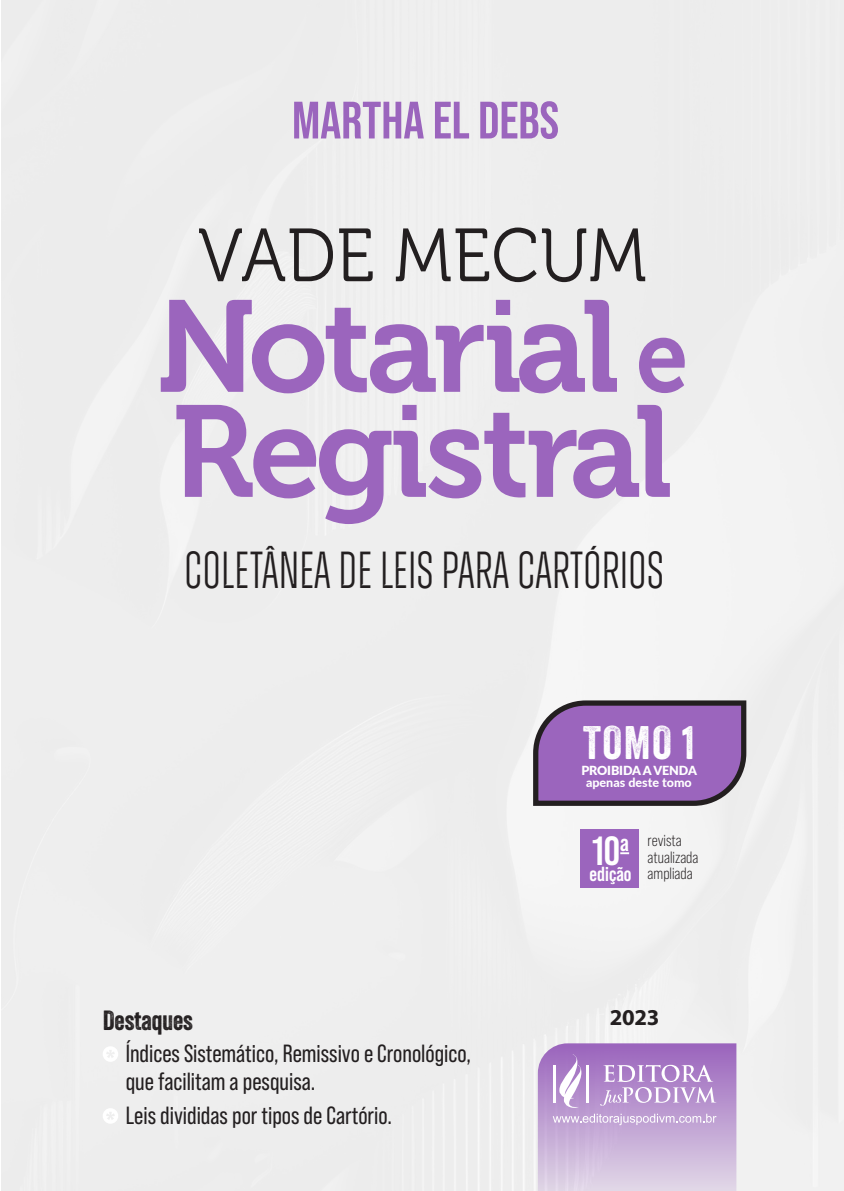
<style>
.page{position:relative;width:844px;height:1191px;background:#fff}
.page>*{position:absolute;margin:0;border:0;box-sizing:border-box;transform-origin:0 0}
.t1{font:129.5px/105px "Museo 700";letter-spacing:-.04em;color:#9b65bd}
.t2{font:75.08px "Museo 300";letter-spacing:.01em;color:#231f20;scale:.91 1}
.t3{font:700 52.5px "Bebas Neue Pro";color:#9b65bd}
.t4{font:300 51.98px "Zuume Cut";color:#231f20;scale:.91 1}
.t5{font:45.5px "Veneer";color:#fff}
.t6{font:700 40.77px "Bebas Neue Pro";color:#fff}
.t7{font:26.95px "Veneer";color:#231f20}
.t8{font:24.85px/28px "Bebas Neue Pro";color:#231f20}
.ART_texto{font:700 22.75px "Myriad Pro";color:#231f20}
.t9{font:700 20.3px "Bebas Neue Pro";color:#fff}
.t10{font:16.45px "Bebas Neue Pro";color:#231f20}
.t11{font:800 12.6px/12.2px "Lato";color:#fff;text-align:center}
.s1{font-size:103.6px}
.s2{font-weight:900}
</style>
<div class="page">
<div style="left:2px;top:0;width:841px;height:1191px;background:#ededed"></div>
<svg style="left:537px;top:1043px;width:199px;height:148px;background:#c4a8d6"></svg>
<svg style="left:530px;top:698px;width:218px;height:110px;background:#956baf"></svg>
<div style="left:580px;top:829px;width:58px;height:59px;background:#9b65bd"></div>
<svg style="left:620px;top:852px;width:9px;height:2px"></svg>
<svg style="left:103px;top:1046px;width:15px;height:15px"></svg>
<svg style="left:103px;top:1108px;width:15px;height:15px"></svg>
<p class="t3" style="left:292px;top:90px;width:268px">MARTHA EL DEBS</p>
<p class="t2" style="left:198px;top:215px;width:494px">VADE MECUM</p>
<p class="t1" style="left:156px;top:296px;width:533px">Notarial <span class="s1">e<br></span>Registral</p>
<p class="t4" style="left:184px;top:543px;width:529px">COLETÂNEA DE LEIS PARA CARTÓRIOS</p>
<p class="t5" style="left:583px;top:714px;width:113px">TOMO 1</p>
<p class="t11" style="left:581px;top:763px;width:117px"><span class="s2">PROIBIDA A VENDA </span>apenas deste tomo</p>
<p class="t7" style="left:103px;top:1003px;width:92px">Destaques</p>
<p class="t8" style="left:126px;top:1039px;width:347px">Índices Sistemático, Remissivo e Cronológico, que facilitam a pesquisa.</p>
<p class="t8" style="left:126px;top:1101px;width:268px">Leis divididas por tipos de Cartório.</p>
<p class="t6" style="left:592px;top:827px;width:38px">10<sup>a</sup></p>
<p class="t9" style="left:589px;top:862px;width:43px">edição</p>
<p class="t10" style="left:647px;top:831px;width:36px">revista</p>
<p class="t10" style="left:647px;top:847px;width:52px">atualizada</p>
<p class="t10" style="left:647px;top:864px;width:47px">ampliada</p>
<p class="ART_texto" style="left:609px;top:1002px;width:51px">2023</p>
</div>
